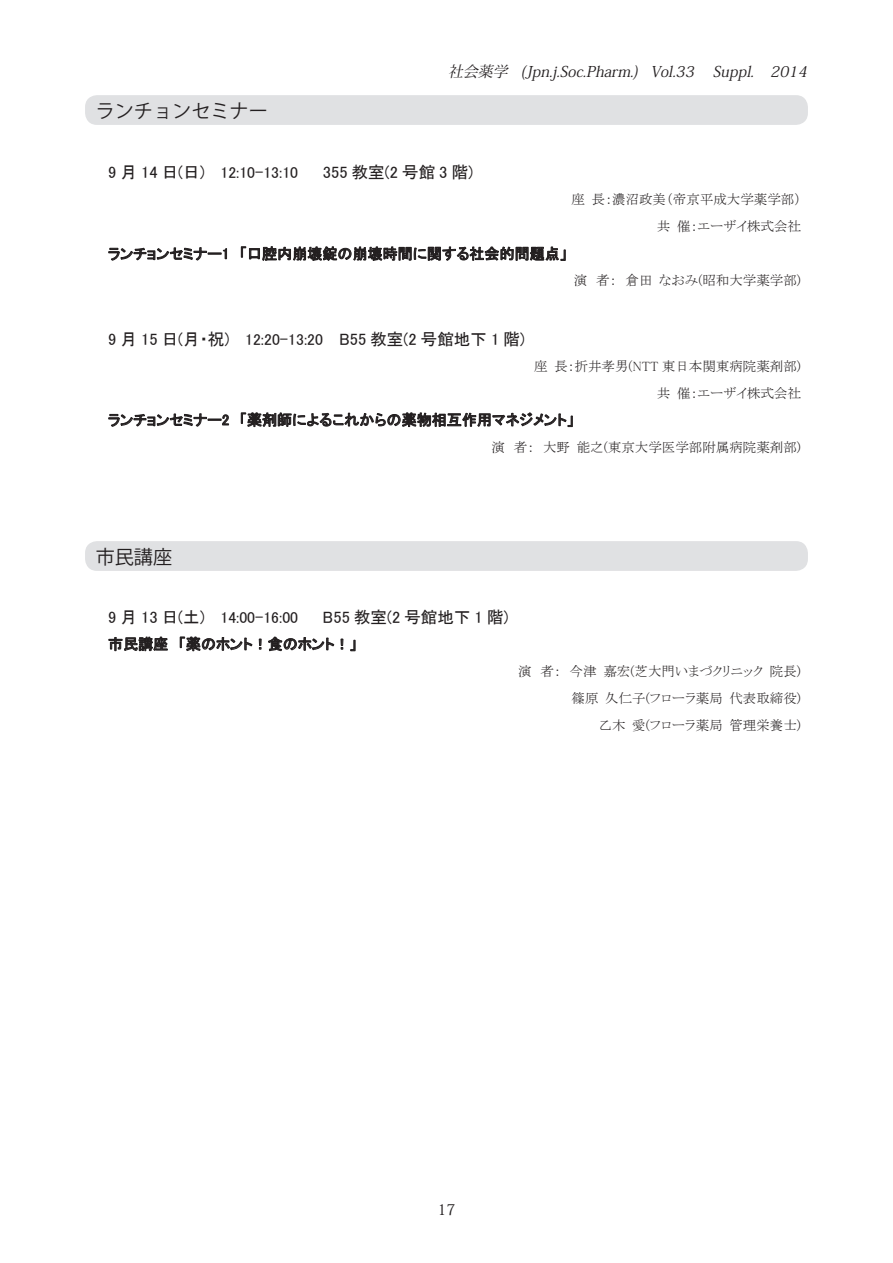
<style>
.page{position:relative;width:893px;height:1263px;background:#fff}
.page>*{position:absolute;margin:0;border:0;box-sizing:border-box;transform-origin:0 0}
.t1{font:19.2px "Koz Go Pro";color:#231f20}
.t2{font:16.5px "MS P Gothic";color:#231f20}
.t3{font:15.75px "MS P Gothic";letter-spacing:-.005em;color:#231f20}
.t4{font:15px "MS P Gothic";color:#231f20}
.t5{font:italic 14.85px "Koz Min Pro";color:#231f20}
.t6{font:14.85px "Koz Min Pro";color:#231f20}
.t7{font:13.5px/27px "MS P Mincho";color:#231f20;text-align:right}
.s1{font-size:16.5px}
.s2{font-size:15.75px}
</style>
<div class="page">
<svg style="left:108px;top:247px;width:119px;height:14px"></svg>
<svg style="left:241px;top:246px;width:325px;height:15px"></svg>
<svg style="left:108px;top:413px;width:121px;height:14px"></svg>
<svg style="left:241px;top:412px;width:332px;height:15px"></svg>
<svg style="left:109px;top:637px;width:59px;height:14px"></svg>
<svg style="left:180px;top:637px;width:72px;height:14px"></svg>
<svg style="left:259px;top:639px;width:2px;height:10px"></svg>
<svg style="left:268px;top:637px;width:66px;height:14px"></svg>
<svg style="left:341px;top:639px;width:2px;height:10px"></svg>
<svg style="left:350px;top:640px;width:5px;height:11px"></svg>
<div style="left:85px;top:95px;width:723px;height:30px;background:#e0e1e3;border-radius:12px"></div>
<div style="left:85px;top:541px;width:723px;height:30px;background:#e0e1e3;border-radius:12px"></div>
<h1 class="t1" style="left:96px;top:98px;width:174px">ランチョンセミナー</h1>
<p class="t5" style="left:448px;top:61px;width:364px">社会薬学 (Jpn.j .Soc.Pharm.) Vol.33 　Suppl. 2014</p>
<p class="t3" style="left:108px;top:165px;width:192px"><span class="s1">9 月 14 日(日)</span> 12:10<span class="s1">-</span>13:10</p>
<p class="t2" style="left:323px;top:164px;width:152px">355 教室(2 号館 3 階)</p>
<p class="t7" style="left:572px;top:186px;width:231px">座 長：濃沼政美（帝京平成大学薬学部）共 催：エーザイ株式会社</p>
<p class="t4" style="left:108px;top:246px;width:461px">ランチョンセミナー1 「口腔内崩壊錠の崩壊時間に関する社会的問題点」</p>
<p class="t7" style="left:574px;top:267px;width:229px">演 者： 倉田 なおみ(昭和大学薬学部)</p>
<p class="t2" style="left:108px;top:330px;width:418px">9 月 15 日(月・祝) <span class="s2">12:20</span>-<span class="s2">13:20</span> B55 教室(2 号館地下 1 階)</p>
<p class="t7" style="left:534px;top:352px;width:268px">座 長：折井孝男(NTT 東日本関東病院薬剤部)共 催：エーザイ株式会社</p>
<p class="t4" style="left:108px;top:412px;width:468px">ランチョンセミナー2 「薬剤師によるこれからの薬物相互作用マネジメント」</p>
<p class="t7" style="left:491px;top:433px;width:311px">演 者： 大野 能之(東京大学医学部附属病院薬剤部)</p>
<h1 class="t1" style="left:96px;top:544px;width:78px">市民講座</h1>
<p class="t3" style="left:108px;top:609px;width:192px"><span class="s1">9 月 13 日(土)</span> 14:00<span class="s1">-</span>16:00</p>
<p class="t2" style="left:323px;top:609px;width:187px">B55 教室(2 号館地下 1 階)</p>
<p class="t4" style="left:108px;top:636px;width:250px">市民講座 「薬のホント！食のホント！」</p>
<p class="t7" style="left:518px;top:657px;width:285px">演 者： 今津 嘉宏(芝大門いまづクリニック 院長)篠原 久仁子(フローラ薬局 代表取締役)<br>乙木 愛(フローラ薬局 管理栄養士)</p>
<p class="t6" style="left:437px;top:1199px;width:20px">17</p>
</div>
